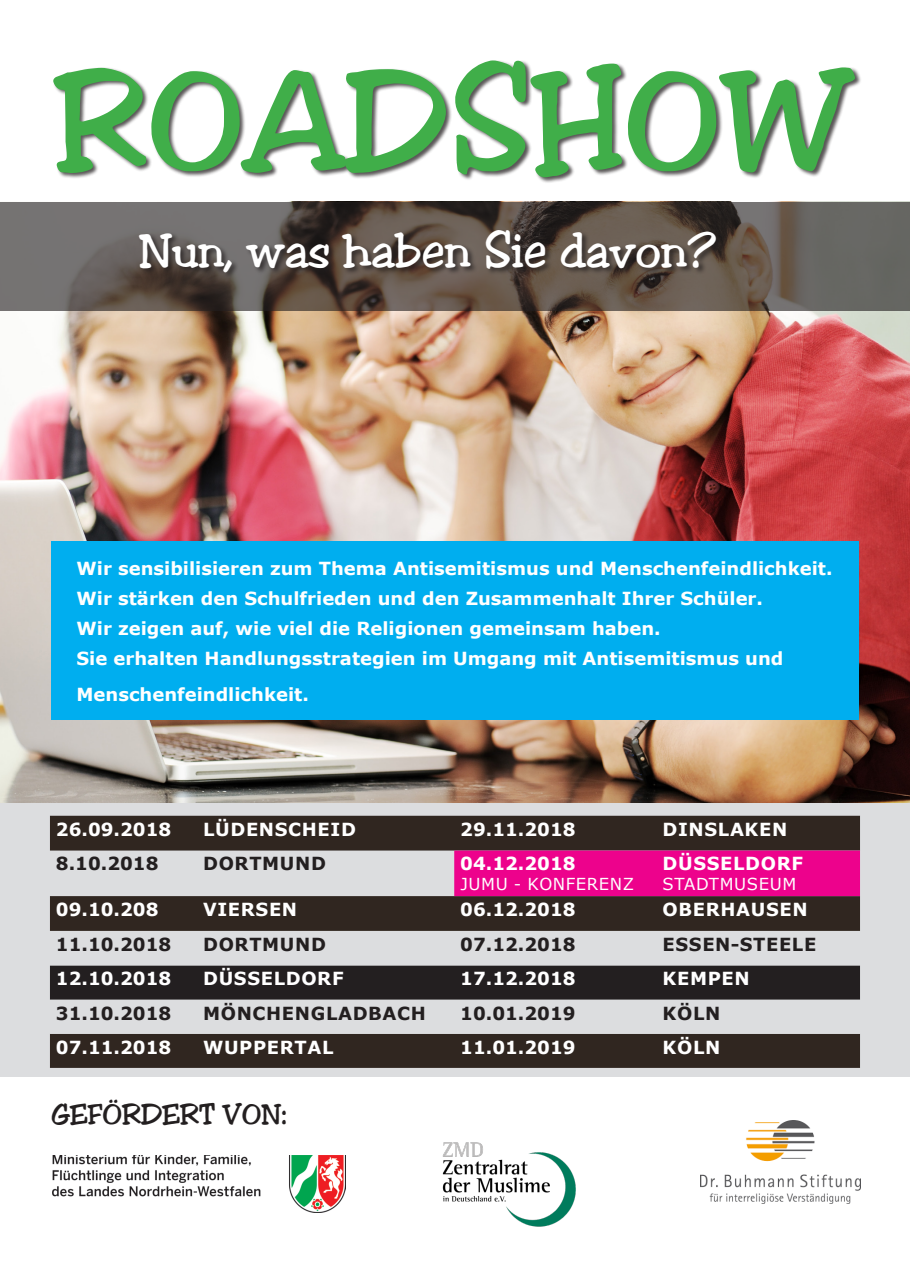
<style>
.page{position:relative;width:910px;height:1280px;background:#fff}
.page>*{position:absolute;margin:0;border:0;box-sizing:border-box;transform-origin:0 0}
.t1{font:132px "Toledo";color:#40ae49}
.t2{font:45px "Toledo";color:#fff}
.t3{font:27px "Toledo";color:#231f20}
.t4{font:700 18px/36px "Verdana";color:#fff}
.t5{font:700 18px "Verdana";letter-spacing:.035em;color:#231f20}
.t6{font:700 18px "Verdana";letter-spacing:.035em;color:#fff}
.t7{font:16.5px "Verdana";letter-spacing:.035em;color:#fff}
</style>
<div class="page">
<img style="left:0;top:202px;width:910px;height:602px">
<div style="left:53px;top:60px;width:809px;height:124px;background:#231f20;opacity:.75"></div>
<svg style="left:0;top:203px;width:910px;height:108px;background:#615953"></svg>
<img style="left:52px;top:1155px;width:293px;height:57px">
<div style="left:0;top:804px;width:910px;height:273px;background:#dcdddf"></div>
<img style="left:701px;top:1120px;width:159px;height:83px">
<div style="left:138px;top:229px;width:586px;height:51px;background:#231f20;opacity:.75"></div>
<div style="left:51px;top:541px;width:808px;height:179px;background:#00aeef"></div>
<svg style="left:50px;top:816px;width:810px;height:252px;fill:#302620"></svg>
<div style="left:454px;top:850px;width:406px;height:46px;background:#ed028c"></div>
<svg style="left:50px;top:966px;width:810px;height:68px"></svg>
<img style="left:442px;top:1142px;width:134px;height:85px">
<p class="t1" style="left:54px;top:39px;width:800px">ROADSHOW</p>
<p class="t2" style="left:139px;top:223px;width:579px">Nun, was haben Sie davon?</p>
<p class="t4" style="left:77px;top:550px;width:758px">Wir sensibilisieren zum Thema Antisemitismus und Menschenfeindlichkeit.</p>
<p class="t4" style="left:77px;top:580px;width:688px">Wir stärken den Schulfrieden und den Zusammenhalt Ihrer Schüler.</p>
<p class="t4" style="left:77px;top:610px;width:586px">Wir zeigen auf, wie viel die Religionen gemeinsam haben.</p>
<p class="t4" style="left:77px;top:640px;width:708px">Sie erhalten Handlungsstrategien im Umgang mit Antisemitismus und<br>Menschenfeindlichkeit.</p>
<p class="t4" style="left:56px;top:811px;width:117px">26.09.2018</p>
<p class="t6" style="left:203px;top:816px;width:154px">LÜDENSCHEID</p>
<p class="t4" style="left:460px;top:811px;width:117px">29.11.2018</p>
<p class="t6" style="left:663px;top:816px;width:126px">DINSLAKEN</p>
<p class="t5" style="left:56px;top:851px;width:104px">8.10.2018</p>
<p class="t5" style="left:203px;top:851px;width:124px">DORTMUND</p>
<p class="t4" style="left:460px;top:845px;width:117px">04.12.2018</p>
<p class="t7" style="left:461px;top:873px;width:175px">JUMU - KONFERENZ</p>
<p class="t6" style="left:663px;top:851px;width:142px">DÜSSELDORF</p>
<p class="t7" style="left:663px;top:873px;width:135px">STADTMUSEUM</p>
<p class="t4" style="left:56px;top:891px;width:104px">09.10.208</p>
<p class="t6" style="left:203px;top:896px;width:96px">VIERSEN</p>
<p class="t4" style="left:460px;top:891px;width:117px">06.12.2018</p>
<p class="t6" style="left:663px;top:896px;width:147px">OBERHAUSEN</p>
<p class="t5" style="left:56px;top:931px;width:117px">11.10.2018</p>
<p class="t5" style="left:203px;top:931px;width:124px">DORTMUND</p>
<p class="t5" style="left:460px;top:931px;width:117px">07.12.2018</p>
<p class="t5" style="left:663px;top:931px;width:155px">ESSEN-STEELE</p>
<p class="t4" style="left:56px;top:960px;width:117px">12.10.2018</p>
<p class="t6" style="left:203px;top:966px;width:142px">DÜSSELDORF</p>
<p class="t4" style="left:460px;top:960px;width:117px">17.12.2018</p>
<p class="t4" style="left:663px;top:960px;width:89px">KEMPEN</p>
<p class="t5" style="left:56px;top:1000px;width:117px">31.10.2018</p>
<p class="t5" style="left:203px;top:1000px;width:224px">MÖNCHENGLADBACH</p>
<p class="t5" style="left:460px;top:1000px;width:117px">10.01.2019</p>
<p class="t5" style="left:663px;top:1000px;width:59px">KÖLN</p>
<p class="t4" style="left:56px;top:1029px;width:117px">07.11.2018</p>
<p class="t6" style="left:203px;top:1034px;width:132px">WUPPERTAL</p>
<p class="t4" style="left:460px;top:1029px;width:117px">11.01.2019</p>
<p class="t4" style="left:663px;top:1029px;width:59px">KÖLN</p>
<p class="t3" style="left:51px;top:1097px;width:238px">GEFÖRDERT VON:</p>
</div>
